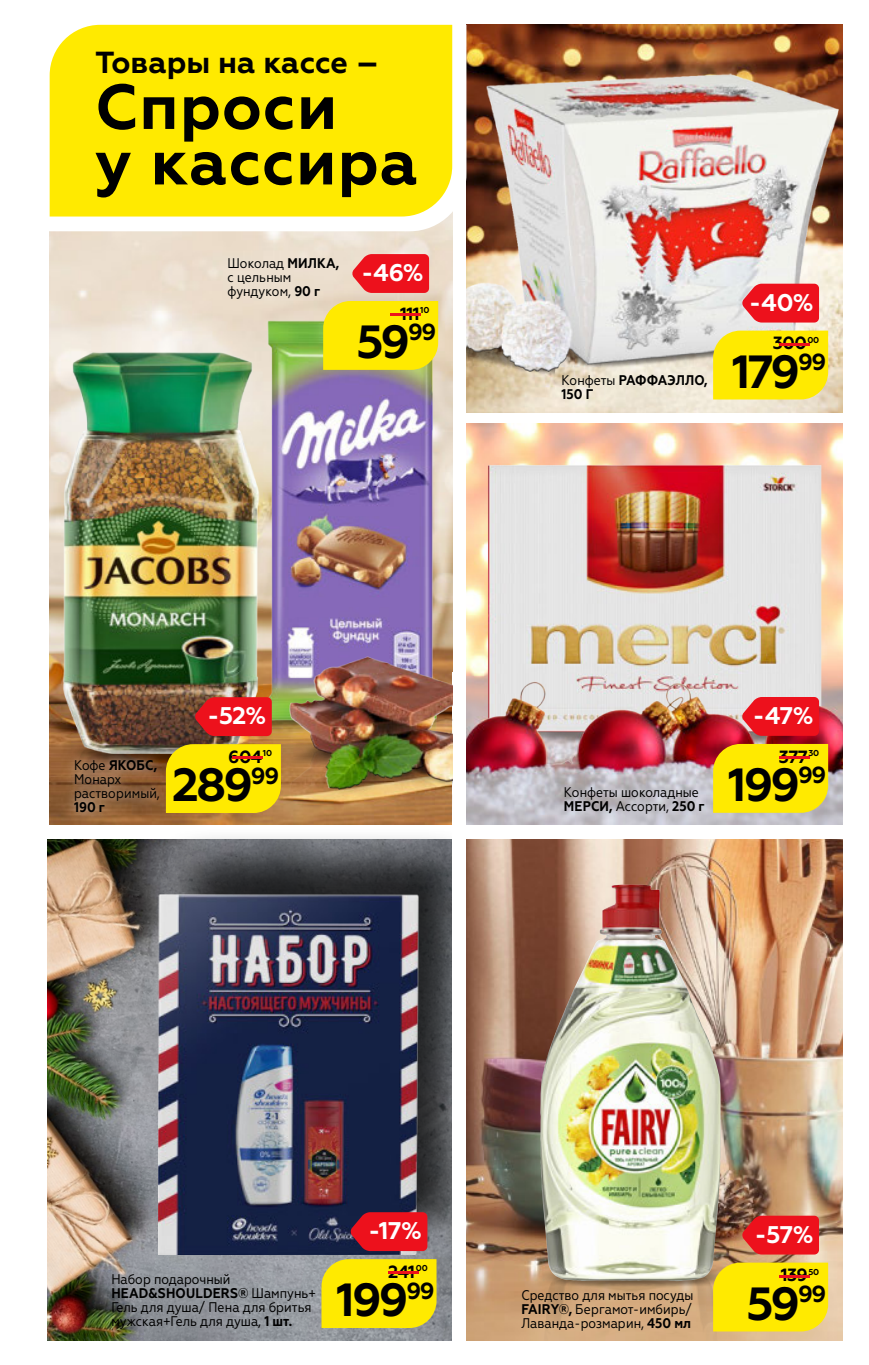
<style>
.page{position:relative;width:869px;height:1365px;background:#fff}
.page>*{position:absolute;margin:0;border:0;box-sizing:border-box;transform-origin:0 0}
.t1{font:700 63.35px/55.5px "Geometria";letter-spacing:.02em;color:#000}
.t2{font:700 46.38px "Geometria";letter-spacing:-.06em;color:#000}
.t3{font:700 30.45px "Geometria";color:#000}
.t4{font:700 24.15px "Geometria";color:#fff}
.t5{font:700 17.68px "Geometria";letter-spacing:-.03em;color:#000}
.t6{font:700 17.68px "Geometria";color:#ed111c;scale:5.5 1}
.t7{font:14px/14px "Geometria Narrow";color:#000}
.t8{font:700 14px/14px "Geometria Narrow";color:#000}
.t9{font:700 8.58px "Geometria";letter-spacing:-.03em;color:#000}
.s1{font-weight:700}
.s2{font-size:17.68px;color:#ed111c}
.s3{font-weight:400}
</style>
<div class="page">
<img style="left:471px;top:423px;width:371px;height:242px">
<img style="left:148px;top:314px;width:323px;height:358px">
<img style="left:477px;top:490px;width:10px;height:175px">
<img style="left:487px;top:465px;width:334px;height:200px">
<img style="left:47px;top:839px;width:405px;height:501px">
<img style="left:466px;top:25px;width:376px;height:387px">
<img style="left:568px;top:379px;width:144px;height:6px">
<img style="left:465px;top:317px;width:96px;height:71px">
<img style="left:512px;top:379px;width:95px;height:2px">
<img style="left:466px;top:45px;width:377px;height:334px">
<div style="left:157px;top:826px;width:325px;height:427px;background:#000;opacity:.75"></div>
<img style="left:159px;top:894px;width:259px;height:360px">
<img style="left:466px;top:665px;width:376px;height:159px">
<div style="left:712px;top:743px;width:115px;height:69px;background:#ffea00"></div>
<svg style="left:741px;top:697px;width:77px;height:38px;background:#ea212b"></svg>
<svg style="left:49px;top:25px;width:404px;height:206px"></svg>
<div style="left:50px;top:25px;width:402px;height:191px;background:#ffea00"></div>
<div style="left:712px;top:330px;width:115px;height:69px;background:#ffea00"></div>
<svg style="left:741px;top:284px;width:77px;height:38px;background:#ec2630"></svg>
<svg style="left:321px;top:1258px;width:115px;height:69px;background:#f8e509"></svg>
<svg style="left:350px;top:1211px;width:77px;height:39px;background:#d31321"></svg>
<div style="left:323px;top:301px;width:115px;height:69px;background:#ffea00"></div>
<svg style="left:352px;top:254px;width:77px;height:39px;background:#ec242d"></svg>
<div style="left:452px;top:672px;width:13px;height:683px;background:#fff"></div>
<img style="left:466px;top:839px;width:376px;height:501px">
<img style="left:534px;top:1244px;width:199px;height:55px">
<img style="left:543px;top:1281px;width:174px;height:59px">
<img style="left:539px;top:884px;width:181px;height:397px">
<div style="left:712px;top:1262px;width:115px;height:69px;background:#ffea00"></div>
<svg style="left:741px;top:1215px;width:77px;height:39px;background:#e41d23"></svg>
<img style="left:49px;top:753px;width:128px;height:71px">
<img style="left:49px;top:352px;width:226px;height:401px">
<img style="left:177px;top:799px;width:275px;height:25px">
<img style="left:148px;top:711px;width:305px;height:71px">
<img style="left:177px;top:593px;width:275px;height:206px">
<div style="left:166px;top:744px;width:115px;height:69px;background:#ffea00"></div>
<svg style="left:194px;top:697px;width:78px;height:39px;background:#de171e"></svg>
<div style="left:64px;top:749px;width:105px;height:73px;background:#fff;opacity:.75"></div>
<p class="t3" style="left:95px;top:45px;width:285px">Товары на кассе –</p>
<p class="t1" style="left:95px;top:80px;width:324px">Cпроси<br>у кассира</p>
<p class="t7" style="left:227px;top:256px;width:113px">Шоколад <span class="s1">МИЛКА, </span>с цельным фундуком, <span class="s1">90 г</span></p>
<p class="t4" style="left:361px;top:258px;width:64px">-46%</p>
<p class="t2" style="left:356px;top:314px;width:81px">59<sup>99</sup></p>
<p class="t9" style="left:380px;top:305px;width:50px"><span class="s2">-</span> 10</p>
<p class="t5" style="left:400px;top:303px;width:21px">111</p>
<p class="t7" style="left:74px;top:758px;width:87px">Кофе <span class="s1">ЯКОБС,<br></span>Монарх растворимый,<br><span class="s1">190 г</span></p>
<p class="t4" style="left:207px;top:701px;width:60px">-52%</p>
<p class="t9" style="left:223px;top:748px;width:50px"><span class="s2">-</span> 10</p>
<p class="t5" style="left:228px;top:746px;width:36px">604</p>
<p class="t2" style="left:172px;top:757px;width:108px">289<sup>99</sup></p>
<p class="t8" style="left:561px;top:374px;width:147px"><span class="s3">Конфеты</span> РАФФАЭЛЛО,<br>150 Г</p>
<p class="t4" style="left:748px;top:288px;width:66px">-40%</p>
<p class="t9" style="left:807px;top:334px;width:13px">00</p>
<p class="t5" style="left:772px;top:332px;width:36px">300</p>
<p class="t6" style="left:770px;top:332px;width:10px">-</p>
<p class="t2" style="left:732px;top:344px;width:96px">179<sup>99</sup></p>
<p class="t7" style="left:563px;top:785px;width:142px">Конфеты шоколадные<br><span class="s1">МЕРСИ,</span> Ассорти, <span class="s1">250 г</span></p>
<p class="t4" style="left:752px;top:701px;width:62px">-47%</p>
<p class="t9" style="left:808px;top:748px;width:12px">30</p>
<p class="t5" style="left:778px;top:745px;width:31px">377</p>
<p class="t6" style="left:770px;top:745px;width:10px">-</p>
<p class="t2" style="left:727px;top:757px;width:100px">199<sup>99</sup></p>
<p class="t7" style="left:111px;top:1272px;width:206px">Набор подарочный<br><span class="s1">HEAD&amp;SHOULDERS®</span> Шампунь+<br>Гель для душа/ Пена для бритья мужская+Гель для душа, <span class="s1">1 шт.</span></p>
<p class="t4" style="left:368px;top:1216px;width:55px">-17%</p>
<p class="t9" style="left:415px;top:1262px;width:13px">00</p>
<p class="t5" style="left:388px;top:1260px;width:28px">241</p>
<p class="t6" style="left:379px;top:1260px;width:10px">-</p>
<p class="t2" style="left:336px;top:1272px;width:100px">199<sup>99</sup></p>
<p class="t7" style="left:521px;top:1287px;width:173px;text-align:justify">Средство для мытья посуды <span class="s1">FAIRY®,</span> Бергамот-имбирь/ Лаванда-розмарин, <span class="s1">450 мл</span></p>
<p class="t4" style="left:754px;top:1219px;width:60px">-57%</p>
<p class="t9" style="left:808px;top:1266px;width:12px">50</p>
<p class="t5" style="left:780px;top:1264px;width:29px">139</p>
<p class="t6" style="left:770px;top:1264px;width:10px">-</p>
<p class="t2" style="left:746px;top:1275px;width:81px">59<sup>99</sup></p>
</div>
